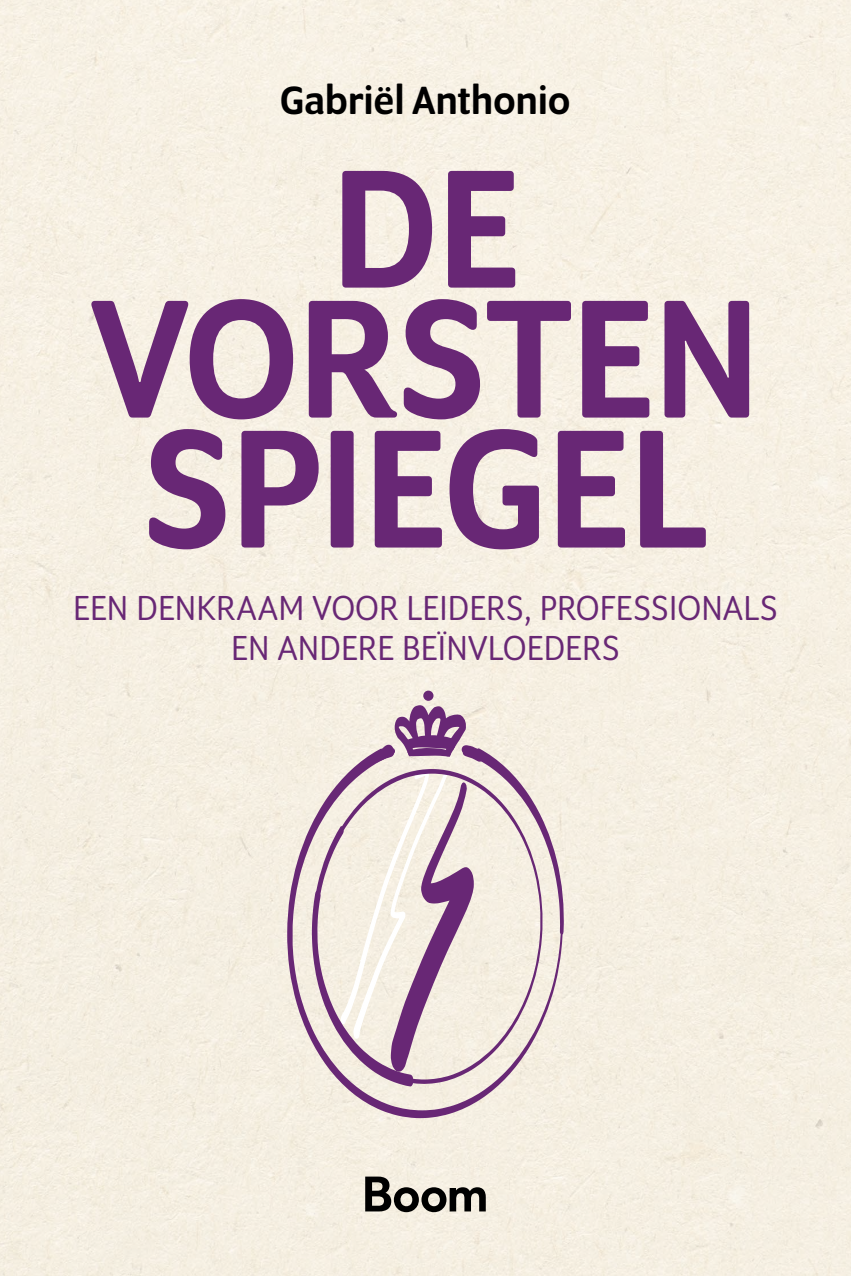
<style>
.page{position:relative;width:851px;height:1276px;background:#fff}
.page>*{position:absolute;margin:0;border:0;box-sizing:border-box;transform-origin:0 0}
.t1{font:500 182px/130px "Program OT";color:#682775;text-align:center}
.t2{font:500 42.5px "Program OT";letter-spacing:.01em;color:#000}
.t3{font:37.5px/40px "Program OT";letter-spacing:.01em;color:#682775;text-align:center}
</style>
<div class="page">
<div style="left:0;top:0;width:850px;height:1276px;background:#f6f0e3"></div>
<svg style="left:365px;top:1176px;width:120px;height:36px;background:#88847d"></svg>
<svg style="left:287px;top:748px;width:277px;height:370px;background:#e3d5d3"></svg>
<div style="left:423px;top:690px;width:10px;height:11px;background:#682775;border-radius:50%"></div>
<svg style="left:340px;top:705px;width:145px;height:64px;background:#c8afbf"></svg>
<svg style="left:312px;top:769px;width:231px;height:317px;background:#decfd0"></svg>
<p class="t2" style="left:280px;top:76px;width:291px">Gabriël Anthonio</p>
<h1 class="t1" style="left:91px;top:162px;width:670px">DE<br>VORSTEN<br>SPIEGEL</h1>
<p class="t3" style="left:73px;top:587px;width:706px">EEN DENKRAAM VOOR LEIDERS, PROFESSIONALS<br>EN ANDERE BEÏNVLOEDERS</p>
</div>
